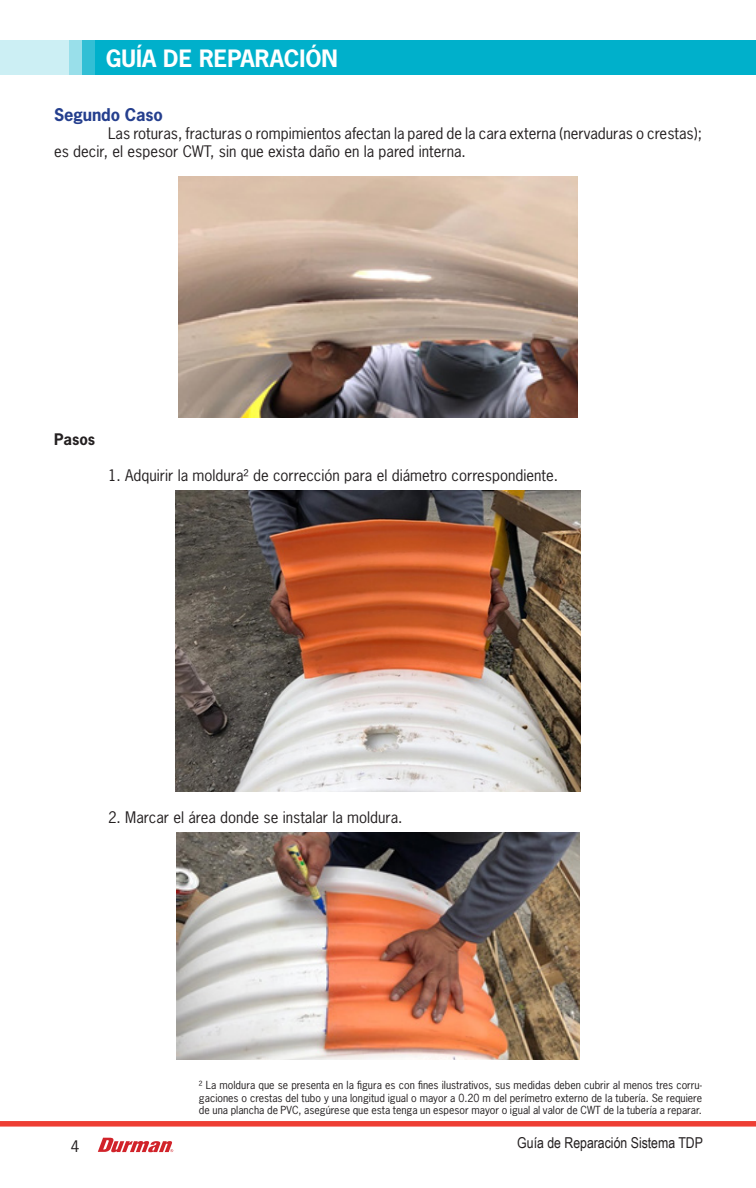
<style>
.page{position:relative;width:756px;height:1188px;background:#fff}
.page>*{position:absolute;margin:0;border:0;box-sizing:border-box;transform-origin:0 0}
.t1{font:700 22.5px "News Gothic Std";color:#fff}
.t2{font:700 16.5px "News Gothic Std";letter-spacing:-.01em;color:#253f8e}
.t3{font:15px/18px "News Gothic Std";color:#231f20}
.t4{font:15px "Arial Narrow";color:#231f20}
.t5{font:700 15px "News Gothic Std";color:#231f20}
.t6{font:10.5px/12.6px "News Gothic Std";color:#231f20;text-align:justify}
</style>
<div class="page">
<div style="left:0;top:1121px;width:756px;height:6px;background:#ee3e34"></div>
<div style="left:0;top:40px;width:756px;height:34px;background:#00b0cb"></div>
<div style="left:0;top:40px;width:69px;height:34px;background:#cceff4"></div>
<div style="left:69px;top:40px;width:13px;height:34px;background:#99dfea"></div>
<div style="left:82px;top:40px;width:13px;height:34px;background:#32bfd5"></div>
<svg style="left:98px;top:1138px;width:75px;height:14px"></svg>
<img style="left:179px;top:177px;width:398px;height:240px">
<img style="left:175px;top:491px;width:406px;height:301px">
<img style="left:177px;top:833px;width:402px;height:226px">
<p class="t1" style="left:106px;top:43px;width:234px">GUÍA DE REPARACIÓN</p>
<p class="t2" style="left:54px;top:104px;width:110px">Segundo Caso</p>
<p class="t3" style="left:54px;top:124px;width:650px;text-indent:54px">Las roturas, fracturas o rompimientos afectan la pared de la cara externa (nervaduras o crestas); es decir, el espesor CWT, sin que exista daño en la pared interna.</p>
<p class="t5" style="left:54px;top:429px;width:43px">Pasos</p>
<p class="t3" style="left:108px;top:466px;width:452px">1. Adquirir la moldura2 de corrección para el diámetro correspondiente.</p>
<p class="t3" style="left:108px;top:808px;width:296px">2. Marcar el área donde se instalar la moldura.</p>
<p class="t6" style="left:199px;top:1079px;width:505px">2 La moldura que se presenta en la figura es con fines ilustrativos, sus medidas deben cubrir al menos tres corru&shy;gaciones o crestas del tubo y una longitud igual o mayor a 0.20 m del perímetro externo de la tubería. Se requiere de una plancha de PVC, asegúrese que esta tenga un espesor mayor o igual al valor de CWT de la tubería a reparar.</p>
<p class="t3" style="left:71px;top:1137px;width:10px">4</p>
<p class="t4" style="left:517px;top:1132px;width:187px">Guía de Reparación Sistema TDP</p>
</div>
